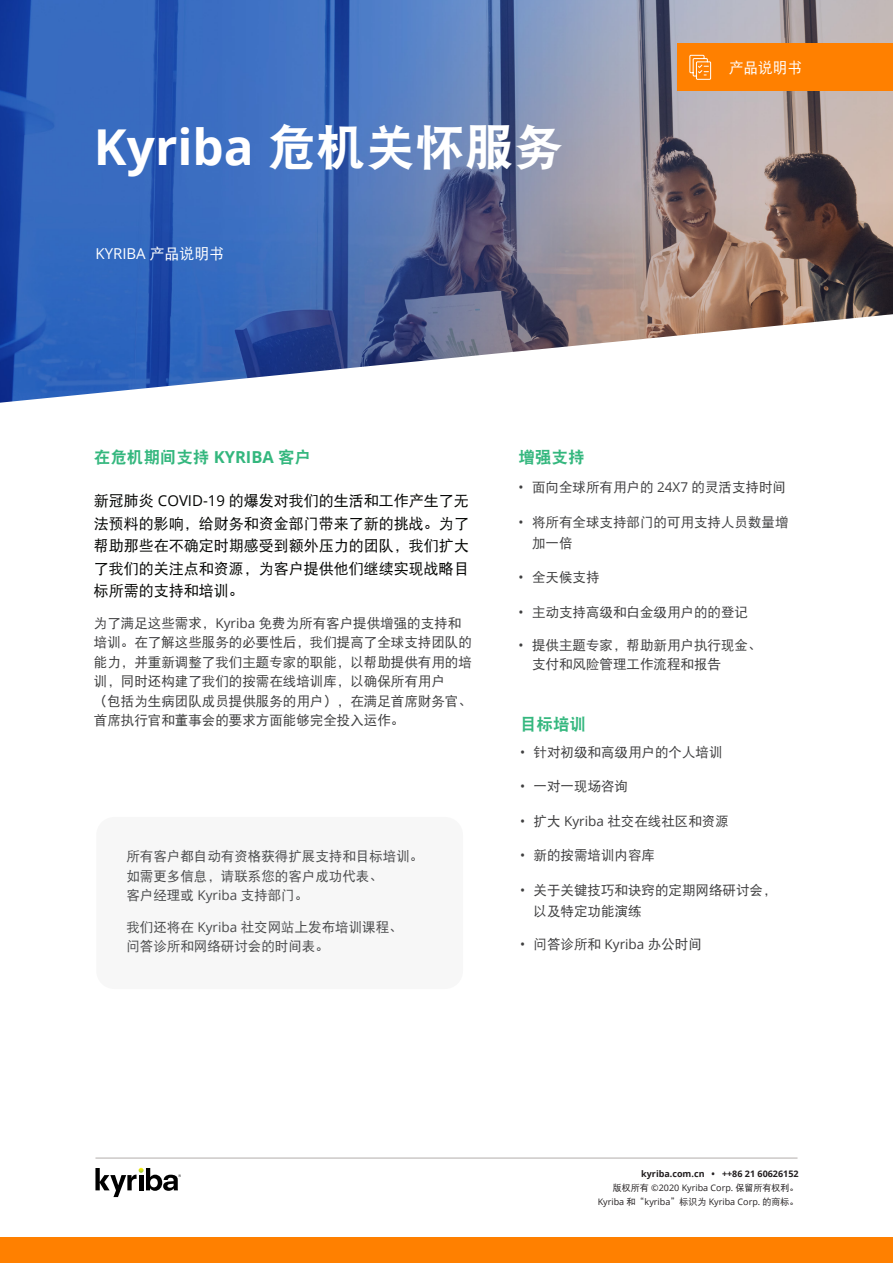
<style>
.page{position:relative;width:893px;height:1263px;background:#fff}
.page>*{position:absolute;margin:0;border:0;box-sizing:border-box;transform-origin:0 0}
.Page_Title{font:700 49.5px "Open Sans";color:#fff}
.Green_Header_Upperca{font:16.5px "DFP Hei W9";color:#34b77e}
.Body_Text{font:15px/22.5px "DFP Hei W5";color:#040503;text-align:justify}
.t1{font:15px "Open Sans";color:#fff}
.Content_Header{font:15px "DFP Hei W5";color:#fff}
.Body_Text-2{font:13.5px/19.5px "DFP Hei W5";color:#3e3e3f}
.Body_Text-3{font:13.5px/19.5px "DFP Hei W5";color:#4b4c4d}
.t2{font:9px/13.8px "Open Sans";color:#231f20;text-align:right}
.s1{font-family:"DFP Hei W9";font-weight:400}
.s2{font-family:"DFP Hei W5"}
.s3{font-family:"Open Sans";font-weight:700}
.s4{font-family:"Open Sans"}
.s5{font-weight:700}
</style>
<div class="page">
<svg style="left:95px;top:1168px;width:86px;height:29px"></svg>
<hr style="left:95px;top:1158px;width:702px;height:1px;background:#b3adab">
<div style="left:0;top:1237px;width:893px;height:26px;background:#ff8000"></div>
<img style="left:0;top:0;width:893px;height:403px">
<div style="left:678px;top:43px;width:215px;height:48px;background:#ff8000"></div>
<svg style="left:689px;top:55px;width:22px;height:54px"></svg>
<div style="left:96px;top:817px;width:367px;height:172px;background:#f7f7f7;border-radius:18px"></div>
<p class="Page_Title" style="left:94px;top:112px;width:471px">Kyriba <span class="s1">危机关怀服务</span></p>
<p class="t1" style="left:95px;top:244px;width:131px">KYRIBA <span class="s2">产品说明书</span></p>
<p class="Content_Header" style="left:729px;top:59px;width:75px">产品说明书</p>
<p class="Green_Header_Upperca" style="left:94px;top:448px;width:219px">在危机期间支持 <span class="s3">KYRIBA</span> 客户</p>
<p class="Green_Header_Upperca" style="left:519px;top:448px;width:67px">增强支持</p>
<p class="Body_Text-2" style="left:519px;top:477px;width:269px"><span class="s4">•</span> 面向全球所有用户的 <span class="s4">24X7</span> 的灵活支持时间</p>
<p class="Body_Text-2" style="left:532px;top:511px;width:258px;line-height:21px;text-indent:-14px"><span class="s4">•</span> 将所有全球支持部门的可用支持人员数量增加一倍</p>
<p class="Body_Text-2" style="left:519px;top:567px;width:82px"><span class="s4">•</span> 全天候支持</p>
<p class="Body_Text-2" style="left:519px;top:602px;width:231px"><span class="s4">•</span> 主动支持高级和白金级用户的的登记</p>
<p class="Body_Text-2" style="left:532px;top:635px;width:231px;text-indent:-14px"><span class="s4">•</span> 提供主题专家，帮助新用户执行现金、支付和风险管理工作流程和报告</p>
<p class="Body_Text" style="left:94px;top:489px;width:376px">新冠肺炎 <span class="s4">COVID-19</span> 的爆发对我们的生活和工作产生了无法预料的影响，给财务和资金部门带来了新的挑战。为了帮助那些在不确定时期感受到额外压力的团队，我们扩大了我们的关注点和资源，为客户提供他们继续实现战略目标所需的支持和培训。</p>
<p class="Body_Text-2" style="left:94px;top:613px;width:379px">为了满足这些需求，<span class="s4">Kyriba</span> 免费为所有客户提供增强的支持和培训。在了解这些服务的必要性后，我们提高了全球支持团队的能力，并重新调整了我们主题专家的职能，以帮助提供有用的培训，同时还构建了我们的按需在线培训库，以确保所有用户<br>（包括为生病团队成员提供服务的用户），在满足首席财务官、首席执行官和董事会的要求方面能够完全投入运作。</p>
<p class="Green_Header_Upperca" style="left:520px;top:715px;width:67px">目标培训</p>
<p class="Body_Text-2" style="left:520px;top:742px;width:204px"><span class="s4">•</span> 针对初级和高级用户的个人培训</p>
<p class="Body_Text-2" style="left:520px;top:776px;width:109px"><span class="s4">•</span> 一对一现场咨询</p>
<p class="Body_Text-2" style="left:520px;top:811px;width:210px"><span class="s4">•</span> 扩大 <span class="s4">Kyriba</span> 社交在线社区和资源</p>
<p class="Body_Text-2" style="left:520px;top:845px;width:136px"><span class="s4">•</span> 新的按需培训内容库</p>
<p class="Body_Text-2" style="left:534px;top:879px;width:244px;line-height:21px;text-indent:-14px"><span class="s4">•</span> 关于关键技巧和诀窍的定期网络研讨会，以及特定功能演练</p>
<p class="Body_Text-2" style="left:520px;top:934px;width:183px"><span class="s4">•</span> 问答诊所和 <span class="s4">Kyriba</span> 办公时间</p>
<p class="Body_Text-3" style="left:126px;top:846px;width:299px">所有客户都自动有资格获得扩展支持和目标培训。如需更多信息，请联系您的客户成功代表、<br>客户经理或 <span class="s4">Kyriba</span> 支持部门。</p>
<p class="Body_Text-3" style="left:126px;top:917px;width:278px">我们还将在 <span class="s4">Kyriba</span> 社交网站上发布培训课程、问答诊所和网络研讨会的时间表。</p>
<p class="t2" style="left:598px;top:1167px;width:202px"><span class="s5">kyriba.com.cn • ++86 21 60626152<br></span><span class="s2">版权所有</span> ©2020 Kyriba Corp. <span class="s2">保留所有权利。<br></span>Kyriba <span class="s2">和“</span>kyriba<span class="s2">”标识为</span> Kyriba Corp. <span class="s2">的商标。</span></p>
</div>
